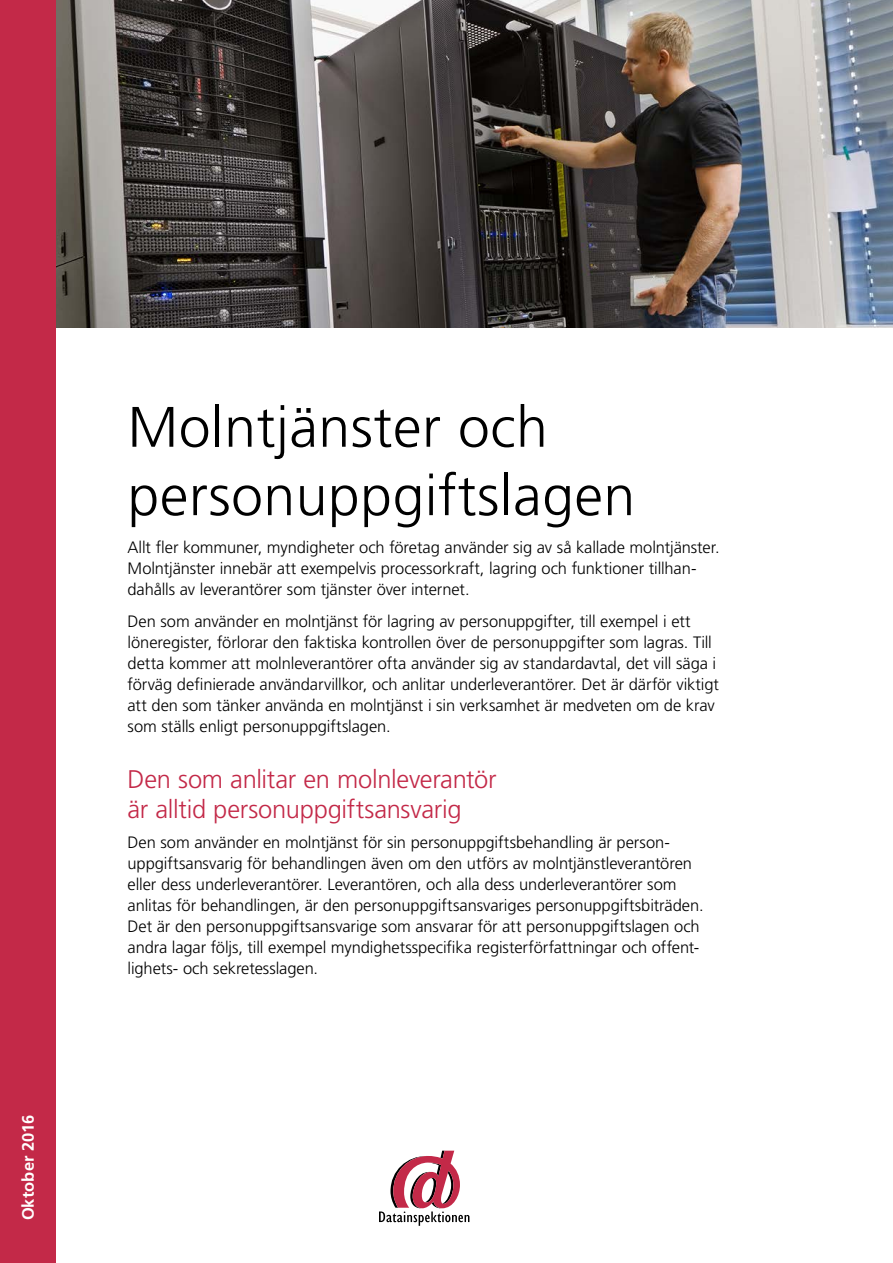
<style>
.page{position:relative;width:893px;height:1263px;background:#fff}
.page>*{position:absolute;margin:0;border:0;box-sizing:border-box;transform-origin:0 0}
.t1{font:300 57px/68.4px "Frutiger LT Std";letter-spacing:.01em;color:#000}
.t2{font:300 25.5px/30.6px "Frutiger LT Std";letter-spacing:-.01em;color:#c32948}
.t3{font:300 16.5px/21px "Frutiger LT Std";letter-spacing:-.005em;color:#000}
.t4{font:700 16.5px "Frutiger LT Std";color:#fff}
</style>
<div class="page">
<img style="left:55px;top:0;width:838px;height:327px">
<div style="left:0;top:0;width:55px;height:1263px;background:#c32948"></div>
<svg style="left:379px;top:1151px;width:90px;height:75px"></svg>
<p class="t4" style="left:18px;top:1220px;width:107px;rotate:-90deg">Oktober 2016</p>
<h1 class="t1" style="left:128px;top:394px;width:509px">Molntjänster och personuppgiftslagen</h1>
<p class="t3" style="left:128px;top:537px;width:593px">Allt fler kommuner, myndigheter och företag använder sig av så kallade molntjänster.<br>Molntjänster innebär att exempelvis processorkraft, lagring och funktioner tillhan&shy;dahålls av leverantörer som tjänster över internet.</p>
<p class="t3" style="left:128px;top:611px;width:593px">Den som använder en molntjänst för lagring av personuppgifter, till exempel i ett löneregister, förlorar den faktiska kontrollen över de personuppgifter som lagras. Till detta kommer att molnleverantörer ofta använder sig av standardavtal, det vill säga i förväg definierade användarvillkor, och anlitar underleverantörer. Det är därför viktigt att den som tänker använda en molntjänst i sin verksamhet är medveten om de krav som ställs enligt personuppgiftslagen.</p>
<h2 class="t2" style="left:128px;top:764px;width:371px">Den som anlitar en molnleverantör är alltid personuppgiftsansvarig</h2>
<p class="t3" style="left:128px;top:832px;width:578px">Den som använder en molntjänst för sin personuppgiftsbehandling är person&shy;uppgiftsansvarig för behandlingen även om den utförs av molntjänstleverantören eller dess underleverantörer. Leverantören, och alla dess underleverantörer som anlitas för behandlingen, är den personuppgiftsansvariges personuppgiftsbiträden.<br>Det är den personuppgiftsansvarige som ansvarar för att personuppgiftslagen och andra lagar följs, till exempel myndighetsspecifika registerförfattningar och offent&shy;lighets- och sekretesslagen.</p>
</div>
